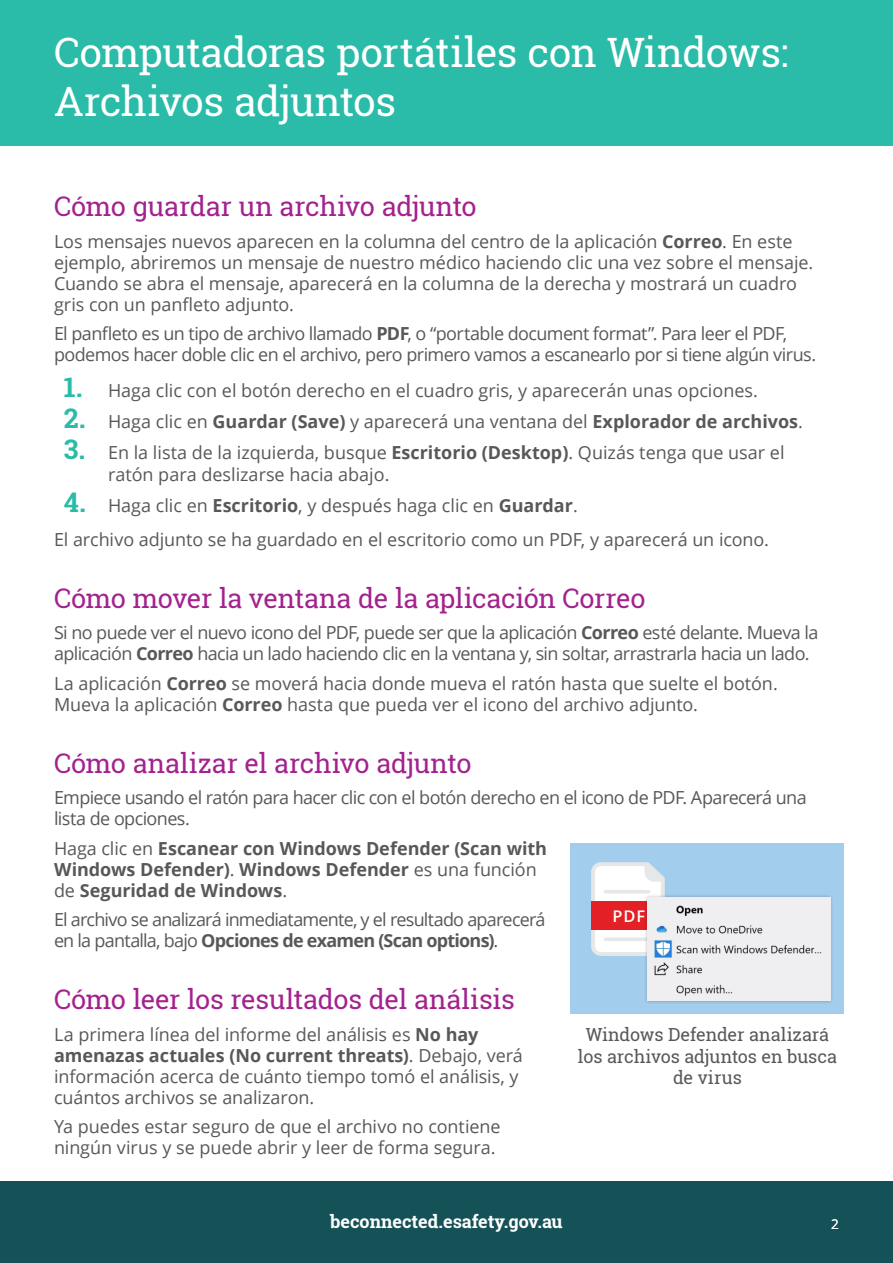
<style>
.page{position:relative;width:893px;height:1263px;background:#fff}
.page>*{position:absolute;margin:0;border:0;box-sizing:border-box;transform-origin:0 0}
.t1{font:40.5px/48.6px "Roboto Slab";letter-spacing:-.015em;color:#fff}
.t2{font:27px "Roboto Slab";letter-spacing:-.01em;color:#a3228e}
.t3{font:18px/21px "Open Sans";letter-spacing:-.005em;color:#57585a}
.t4{font:18px/21px "Open Sans";letter-spacing:-.035em;color:#57585a}
.t5{font:700 18px/21px "Open Sans";color:#57585a}
.t6{font:18px/21px "Open Sans";letter-spacing:-.045em;color:#57585a}
.t7{font:18px/21.6px "Roboto Slab";letter-spacing:-.005em;color:#57585a;text-align:center}
.t8{font:700 18px "Roboto Slab";color:#fff}
.t9{font:600 16.05px "Open Sans";color:#fff}
.t10{font:13.5px "Open Sans";color:#fff}
.s1{font-weight:700}
.s2{font-family:"Roboto Slab";font-weight:700;font-size:27px;color:#2abca8}
.s3{font-weight:400}
</style>
<div class="page">
<div style="left:0;top:1181px;width:893px;height:82px;background:#155257"></div>
<div style="left:0;top:0;width:893px;height:145px;background:#2abca8"></div>
<div style="left:570px;top:844px;width:273px;height:170px;background:#a2cded"></div>
<svg style="left:591px;top:862px;width:74px;height:94px;background:#f3f6f8"></svg>
<hr style="left:604px;top:890px;width:46px;height:3px;background:#e6e7e9;border-radius:2px">
<hr style="left:604px;top:937px;width:46px;height:4px;background:#e6e7e9;border-radius:2px">
<div style="left:591px;top:901px;width:74px;height:29px;background:#e22025"></div>
<div style="left:644px;top:895px;width:189px;height:109px;background:#231f20;opacity:.3"></div>
<img style="left:648px;top:898px;width:182px;height:103px">
<h1 class="t1" style="left:54px;top:28px;width:736px">Computadoras portátiles con Windows:<br>Archivos adjuntos</h1>
<h2 class="t2" style="left:54px;top:188px;width:424px">Cómo guardar un archivo adjunto</h2>
<p class="t3" style="left:54px;top:230px;width:761px">Los mensajes nuevos aparecen en la columna del centro de la aplicación <span class="s1">Correo</span>. En este ejemplo, abriremos un mensaje de nuestro médico haciendo clic una vez sobre el mensaje.<br>Cuando se abra el mensaje, aparecerá en la columna de la derecha y mostrará un cuadro gris con un panfleto adjunto.</p>
<p class="t4" style="left:54px;top:323px;width:764px">El panfleto es un tipo de archivo llamado <span class="s1">PDF</span>, o “portable document format”. Para leer el PDF, podemos hacer doble clic en el archivo, pero primero vamos a escanearlo por si tiene algún virus.</p>
<p class="t3" style="left:64px;top:379px;width:695px"><span class="s2">1.</span> Haga clic con el botón derecho en el cuadro gris, y aparecerán unas opciones.</p>
<p class="t3" style="left:64px;top:410px;width:740px"><span class="s2">2.</span> Haga clic en <span class="s1">Guardar (Save)</span> y aparecerá una ventana del <span class="s1">Explorador de archivos</span>.</p>
<p class="t3" style="left:108px;top:440px;width:678px;line-height:22.5px;text-indent:-44px"><span class="s2">3.</span> En la lista de la izquierda, busque <span class="s1">Escritorio (Desktop)</span>. Quizás tenga que usar el ratón para deslizarse hacia abajo.</p>
<p class="t3" style="left:64px;top:494px;width:515px"><span class="s2">4.</span> Haga clic en <span class="s1">Escritorio</span>, y después haga clic en <span class="s1">Guardar</span>.</p>
<p class="t3" style="left:54px;top:528px;width:716px">El archivo adjunto se ha guardado en el escritorio como un PDF, y aparecerá un icono.</p>
<h2 class="t2" style="left:54px;top:579px;width:593px">Cómo mover la ventana de la aplicación Correo</h2>
<p class="t4" style="left:54px;top:622px;width:766px">Si no puede ver el nuevo icono del PDF, puede ser que la aplicación <span class="s1">Correo</span> esté delante. Mueva la aplicación <span class="s1">Correo</span> hacia un lado haciendo clic en la ventana y, sin soltar, arrastrarla hacia un lado.</p>
<p class="t3" style="left:54px;top:672px;width:725px">La aplicación <span class="s1">Correo</span> se moverá hacia donde mueva el ratón hasta que suelte el botón.<br>Mueva la aplicación <span class="s1">Correo</span> hasta que pueda ver el icono del archivo adjunto.</p>
<h2 class="t2" style="left:54px;top:744px;width:419px">Cómo analizar el archivo adjunto</h2>
<p class="t4" style="left:54px;top:787px;width:754px">Empiece usando el ratón para hacer clic con el botón derecho en el icono de PDF. Aparecerá una lista de opciones.</p>
<p class="t5" style="left:54px;top:837px;width:495px"><span class="s3">Haga clic en</span> Escanear con Windows Defender (Scan with<br>Windows Defender)<span class="s3">.</span> Windows Defender <span class="s3">es una función de</span> Seguridad de Windows<span class="s3">.</span></p>
<p class="t6" style="left:54px;top:909px;width:493px">El archivo se analizará inmediatamente, y el resultado aparecerá en la pantalla, bajo <span class="s1">Opciones de examen (Scan options)</span>.</p>
<h2 class="t2" style="left:54px;top:981px;width:462px">Cómo leer los resultados del análisis</h2>
<p class="t9" style="left:613px;top:905px;width:34px">PDF</p>
<p class="t3" style="left:54px;top:1023px;width:470px">La primera línea del informe del análisis es <span class="s1">No hay amenazas actuales (No current threats)</span>. Debajo, verá información acerca de cuánto tiempo tomó el análisis, y cuántos archivos se analizaron.</p>
<p class="t7" style="left:578px;top:1023px;width:260px">Windows Defender analizará los archivos adjuntos en busca de virus</p>
<p class="t3" style="left:54px;top:1116px;width:448px">Ya puedes estar seguro de que el archivo no contiene ningún virus y se puede abrir y leer de forma segura.</p>
<p class="t8" style="left:330px;top:1209px;width:234px">beconnected.esafety.gov.au</p>
<p class="t10" style="left:831px;top:1214px;width:9px">2</p>
</div>
